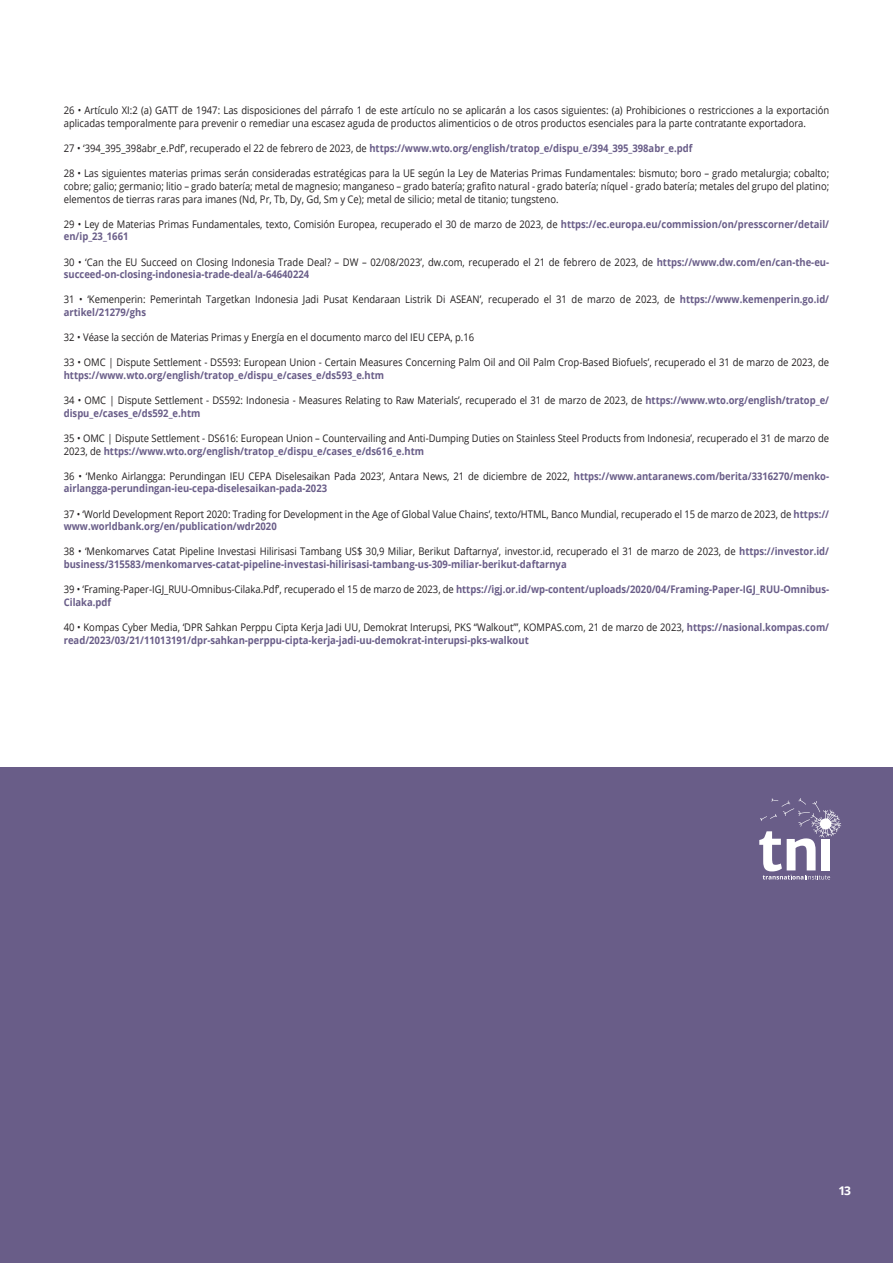
<style>
.page{position:relative;width:893px;height:1263px;background:#fff}
.page>*{position:absolute;margin:0;border:0;box-sizing:border-box;transform-origin:0 0}
.t1{font:700 12px "Open Sans";color:#fff}
.t2{font:10.5px/12.6px "Open Sans";color:#231f20;scale:.9 1}
.t3{font:700 10.5px/12.6px "Open Sans";color:#695d88;scale:.9 1}
.s1{font-weight:400;color:#231f20}
.s2{font-weight:700;color:#695d88}
</style>
<div class="page">
<div style="left:0;top:767px;width:893px;height:496px;background:#695d88"></div>
<svg style="left:759px;top:798px;width:82px;height:81px"></svg>
<p class="t2" style="left:64px;top:104px;width:852px">26 • Artículo XI:2 (a) GATT de 1947: Las disposiciones del párrafo 1 de este artículo no se aplicarán a los casos siguientes: (a) Prohibiciones o restricciones a la exportación aplicadas temporalmente para prevenir o remediar una escasez aguda de productos alimenticios o de otros productos esenciales para la parte contratante exportadora.</p>
<p class="t3" style="left:64px;top:142px;width:700px"><span class="s1">27 • ‘394_395_398abr_e.Pdf’, recuperado el 22 de febrero de 2023, de</span> https://www.wto.org/english/tratop_e/dispu_e/394_395_398abr_e.pdf</p>
<p class="t2" style="left:64px;top:167px;width:852px;text-align:justify">28 • Las siguientes materias primas serán consideradas estratégicas para la UE según la Ley de Materias Primas Fundamentales: bismuto; boro – grado metalurgia; cobalto; cobre; galio; germanio; litio – grado batería; metal de magnesio; manganeso – grado batería; grafito natural - grado batería; níquel - grado batería; metales del grupo del platino; elementos de tierras raras para imanes (Nd, Pr, Tb, Dy, Gd, Sm y Ce); metal de silicio; metal de titanio; tungsteno.</p>
<p class="t2" style="left:64px;top:217px;width:852px">29 • Ley de Materias Primas Fundamentales, texto, Comisión Europea, recuperado el 30 de marzo de 2023, de <span class="s2">https://ec.europa.eu/commission/on/presscorner/detail/ en/ip_23_1661</span></p>
<p class="t2" style="left:64px;top:255px;width:852px">30 • ‘Can the EU Succeed on Closing Indonesia Trade Deal? – DW – 02/08/2023’, dw.com, recuperado el 21 de febrero de 2023, de <span class="s2">https://www.dw.com/en/can-the-eu&shy;succeed-on-closing-indonesia-trade-deal/a-64640224</span></p>
<p class="t2" style="left:64px;top:293px;width:852px">31 • ‘Kemenperin: Pemerintah Targetkan Indonesia Jadi Pusat Kendaraan Listrik Di ASEAN’, recuperado el 31 de marzo de 2023, de <span class="s2">https://www.kemenperin.go.id/ artikel/21279/ghs</span></p>
<p class="t2" style="left:64px;top:331px;width:458px">32 • Véase la sección de Materias Primas y Energía en el documento marco del IEU CEPA, p.16</p>
<p class="t2" style="left:64px;top:356px;width:852px">33 • OMC | Dispute Settlement - DS593: European Union - Certain Measures Concerning Palm Oil and Oil Palm Crop-Based Biofuels’, recuperado el 31 de marzo de 2023, de</p>
<p class="t3" style="left:64px;top:369px;width:358px">https://www.wto.org/english/tratop_e/dispu_e/cases_e/ds593_e.htm</p>
<p class="t2" style="left:64px;top:394px;width:852px">34 • OMC | Dispute Settlement - DS592: Indonesia - Measures Relating to Raw Materials’, recuperado el 31 de marzo de 2023, de <span class="s2">https://www.wto.org/english/tratop_e/ dispu_e/cases_e/ds592_e.htm</span></p>
<p class="t2" style="left:64px;top:432px;width:852px">35 • OMC | Dispute Settlement - DS616: European Union – Countervailing and Anti-Dumping Duties on Stainless Steel Products from Indonesia’, recuperado el 31 de marzo de<br>2023, de <span class="s2">https://www.wto.org/english/tratop_e/dispu_e/cases_e/ds616_e.htm</span></p>
<p class="t3" style="left:64px;top:469px;width:852px"><span class="s1">36 • ‘Menko Airlangga: Perundingan IEU CEPA Diselesaikan Pada 2023’, Antara News, 21 de diciembre de 2022,</span> https://www.antaranews.com/berita/3316270/menko&shy;airlangga-perundingan-ieu-cepa-diselesaikan-pada-2023</p>
<p class="t2" style="left:64px;top:507px;width:852px">37 • ‘World Development Report 2020: Trading for Development in the Age of Global Value Chains’, texto/HTML, Banco Mundial, recuperado el 15 de marzo de 2023, de <span class="s2">https:// www.worldbank.org/en/publication/wdr2020</span></p>
<p class="t2" style="left:64px;top:545px;width:852px">38 • ‘Menkomarves Catat Pipeline Investasi Hilirisasi Tambang US$ 30,9 Miliar, Berikut Daftarnya’, investor.id, recuperado el 31 de marzo de 2023, de <span class="s2">https://investor.id/ business/315583/menkomarves-catat-pipeline-investasi-hilirisasi-tambang-us-309-miliar-berikut-daftarnya</span></p>
<p class="t3" style="left:64px;top:583px;width:852px"><span class="s1">39 • ‘Framing-Paper-IGJ_RUU-Omnibus-Cilaka.Pdf’, recuperado el 15 de marzo de 2023, de</span> https://igj.or.id/wp-content/uploads/2020/04/Framing-Paper-IGJ_RUU-Omnibus-<br>Cilaka.pdf</p>
<p class="t3" style="left:64px;top:621px;width:852px"><span class="s1">40 • Kompas Cyber Media, ‘DPR Sahkan Perppu Cipta Kerja Jadi UU, Demokrat Interupsi, PKS “Walkout”’, KOMPAS.com, 21 de marzo de 2023,</span> https://nasional.kompas.com/ read/2023/03/21/11013191/dpr-sahkan-perppu-cipta-kerja-jadi-uu-demokrat-interupsi-pks-walkout</p>
<p class="t1" style="left:838px;top:1182px;width:14px">13</p>
</div>
